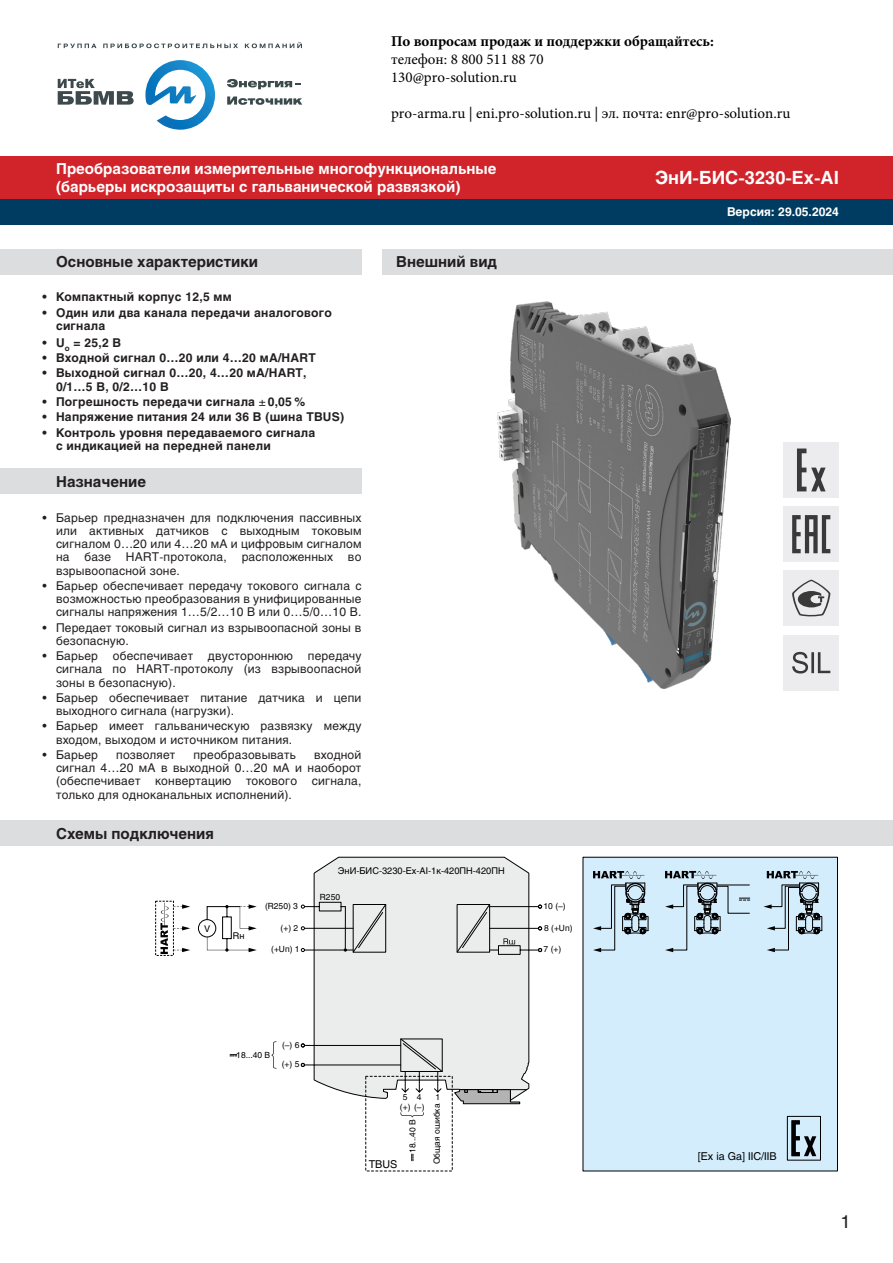
<style>
.page{position:relative;width:893px;height:1263px;background:#fff}
.page>*{position:absolute;margin:0;border:0;box-sizing:border-box;transform-origin:0 0}
.t1{font:700 18px "Helios C";color:#fff}
.t2{font:18px "Helios C";color:#231f20}
.t3{font:15px/18px "Minion Pro";color:#000}
.t4{font:700 15px/18px "Helios C";color:#fff}
.анонс{font:700 15px "Helios C";color:#231f20}
.t5{font:700 15px "Minion Pro";color:#000}
.t6{font:12px/13.2px "Helios C";letter-spacing:.015em;color:#231f20;text-align:justify}
.t7{font:700 12px/13.2px "Helios C";letter-spacing:.02em;color:#231f20}
.t8{font:700 12px "Helios C";color:#fff}
.t9{font:10.65px "Helios C";color:#000}
.t10{font:9.15px "Helios C";color:#000}
.t11{font:8.4px/9.8px "Helios C";color:#000}
.s1{font-weight:400}
</style>
<div class="page">
<div style="left:0;top:188px;width:893px;height:36px;background:#003c61"></div>
<div style="left:0;top:156px;width:893px;height:43px;background:#d1232a"></div>
<svg style="left:145px;top:60px;width:70px;height:70px"></svg>
<svg style="left:58px;top:42px;width:244px;height:6px"></svg>
<svg style="left:227px;top:96px;width:75px;height:9px"></svg>
<svg style="left:227px;top:79px;width:74px;height:10px"></svg>
<svg style="left:58px;top:79px;width:76px;height:26px"></svg>
<div style="left:0;top:249px;width:361px;height:25px;background:#dcdddf"></div>
<div style="left:383px;top:249px;width:510px;height:25px;background:#dcdddf"></div>
<div style="left:0;top:468px;width:361px;height:26px;background:#dcdddf"></div>
<div style="left:0;top:820px;width:893px;height:26px;background:#dcdddf"></div>
<img style="left:497px;top:302px;width:234px;height:386px">
<div style="left:783px;top:506px;width:56px;height:56px;background:#ececee"></div>
<svg style="left:792px;top:515px;width:38px;height:38px"></svg>
<div style="left:783px;top:442px;width:56px;height:56px;background:#ececee"></div>
<svg style="left:797px;top:448px;width:28px;height:43px"></svg>
<div style="left:783px;top:570px;width:56px;height:56px;background:#ececee"></div>
<svg style="left:792px;top:580px;width:38px;height:37px"></svg>
<div style="left:783px;top:635px;width:56px;height:55px;background:#ececee"></div>
<svg style="left:792px;top:652px;width:38px;height:21px"></svg>
<svg style="left:314px;top:857px;width:215px;height:244px;background:#e7e8e8"></svg>
<hr style="left:459px;top:1089px;width:68px;height:1px;background:#000">
<svg style="left:454px;top:1089px;width:66px;height:15px"></svg>
<div style="left:583px;top:857px;width:254px;height:314px;background:#d4edfc"></div>
<hr style="left:314px;top:1045px;width:87px;height:1px;background:#000">
<hr style="left:314px;top:1065px;width:87px;height:1px;background:#000">
<svg style="left:400px;top:1112px;width:24px;height:5px"></svg>
<svg style="left:411px;top:1154px;width:3px;height:7px"></svg>
<div style="left:787px;top:1116px;width:34px;height:44px;border:1px solid #000"></div>
<svg style="left:791px;top:1120px;width:25px;height:36px"></svg>
<svg style="left:301px;top:1043px;width:13px;height:4px"></svg>
<svg style="left:301px;top:1063px;width:13px;height:4px"></svg>
<svg style="left:593px;top:871px;width:55px;height:81px"></svg>
<svg style="left:456px;top:904px;width:86px;height:51px;background:#d1d2d2"></svg>
<hr style="left:490px;top:928px;width:48px;height:1px;background:#000">
<svg style="left:400px;top:1038px;width:43px;height:54px"></svg>
<svg style="left:301px;top:902px;width:85px;height:51px;background:#d0d0d0"></svg>
<div style="left:198px;top:919px;width:18px;height:18px;border:1px solid #000;border-radius:50%"></div>
<svg style="left:207px;top:904px;width:50px;height:48px"></svg>
<div style="left:155px;top:901px;width:19px;height:55px;border:1px dashed #000"></div>
<svg style="left:160px;top:902px;width:30px;height:52px"></svg>
<svg style="left:271px;top:1041px;width:5px;height:27px"></svg>
<svg style="left:230px;top:1054px;width:7px;height:3px"></svg>
<svg style="left:665px;top:871px;width:85px;height:81px"></svg>
<svg style="left:763px;top:871px;width:59px;height:81px"></svg>
<p class="t5" style="left:391px;top:30px;width:324px">По вопросам продаж и поддержки обращайтесь:</p>
<p class="t3" style="left:391px;top:50px;width:154px">телефон: 8 800 511 88 70<br>130@pro-solution.ru</p>
<p class="t3" style="left:391px;top:104px;width:401px">pro-arma.ru | eni.pro-solution.ru | эл. почта: enr@pro-solution.ru</p>
<p class="t4" style="left:56px;top:159px;width:442px">Преобразователи измерительные многофункциональные (барьеры искрозащиты с гальванической развязкой)</p>
<p class="анонс" style="left:56px;top:253px;width:203px">Основные характеристики</p>
<p class="анонс" style="left:396px;top:253px;width:102px">Внешний вид</p>
<p class="t7" style="left:43px;top:290px;width:191px">• Компактный корпус 12,5 мм</p>
<p class="t7" style="left:56px;top:306px;width:277px;text-indent:-14px">• Один или два канала передачи аналогового сигнала</p>
<p class="t7" style="left:43px;top:336px;width:80px">• U<sub>о</sub> = 25,2 В</p>
<p class="t7" style="left:43px;top:351px;width:275px">• Входной сигнал 0…20 или 4…20 мА/HART</p>
<p class="t7" style="left:56px;top:367px;width:252px;text-indent:-14px">• Выходной сигнал 0…20, 4…20 мА/HART,<br>0/1…5 В, 0/2…10 В</p>
<p class="t7" style="left:43px;top:395px;width:264px">• Погрешность передачи сигнала <span class="s1">±</span>0,05 %</p>
<p class="t7" style="left:43px;top:410px;width:303px">• Напряжение питания 24 или 36 В (шина TBUS)</p>
<p class="t7" style="left:56px;top:426px;width:261px;text-indent:-14px">• Контроль уровня передаваемого сигнала с индикацией на передней панели</p>
<p class="анонс" style="left:56px;top:473px;width:91px">Назначение</p>
<p class="t6" style="left:56px;top:511px;width:307px;text-indent:-14px">• Барьер предназначен для подключения пассивных или активных датчиков с выходным токовым сигналом 0…20 или 4…20 мА и цифровым сигналом на базе HART-протокола, расположенных во взрывоопасной зоне.</p>
<p class="t6" style="left:56px;top:579px;width:307px;text-indent:-14px">• Барьер обеспечивает передачу токового сигнала с возможностью преобразования в унифицированные сигналы напряжения 1…5/2…10 В или 0…5/0…10 В.</p>
<p class="t6" style="left:56px;top:621px;width:307px;text-indent:-14px">• Передает токовый сигнал из взрывоопасной зоны в безопасную.</p>
<p class="t6" style="left:56px;top:649px;width:307px;text-indent:-14px">• Барьер обеспечивает двустороннюю передачу сигнала по HART-протоколу (из взрывоопасной зоны в безопасную).</p>
<p class="t6" style="left:56px;top:691px;width:307px;text-indent:-14px">• Барьер обеспечивает питание датчика и цепи выходного сигнала (нагрузки).</p>
<p class="t6" style="left:56px;top:719px;width:307px;text-indent:-14px">• Барьер имеет гальваническую развязку между входом, выходом и источником питания.</p>
<p class="t6" style="left:43px;top:748px;width:57px">• Барьер</p>
<p class="t6" style="left:116px;top:748px;width:61px">позволяет</p>
<p class="t6" style="left:193px;top:748px;width:104px">преобразовывать</p>
<p class="t6" style="left:56px;top:748px;width:307px;text-indent:258px">входной сигнал 4…20 мА в выходной 0…20 мА и наоборот (обеспечивает конвертацию токового сигнала, только для одноканальных исполнений).</p>
<p class="анонс" style="left:56px;top:825px;width:159px">Схемы подключения</p>
<p class="t10" style="left:204px;top:923px;width:8px">V</p>
<p class="t10" style="left:233px;top:930px;width:13px">Rн</p>
<p class="t11" style="left:265px;top:901px;width:34px">(R250) 3</p>
<p class="t11" style="left:281px;top:922px;width:19px">(+) 2</p>
<p class="t11" style="left:271px;top:944px;width:30px">(+Uп) 1</p>
<p class="t10" style="left:338px;top:865px;width:168px">ЭнИ-БИС-3230-Ех-AI-1к-420ПН-420ПН</p>
<p class="t11" style="left:320px;top:892px;width:22px">R250</p>
<p class="t11" style="left:236px;top:1050px;width:36px">18...40 В</p>
<p class="t11" style="left:282px;top:1040px;width:19px">(–) 6</p>
<p class="t11" style="left:282px;top:1059px;width:19px">(+) 5</p>
<p class="t11" style="left:400px;top:1092px;width:26px;text-indent:17px">4 (+) (–)</p>
<p class="t11" style="left:403px;top:1092px;width:6px">5</p>
<p class="t9" style="left:369px;top:1157px;width:30px">TBUS</p>
<p class="t11" style="left:407px;top:1153px;width:36px;rotate:-90deg">18...40 В</p>
<p class="t11" style="left:435px;top:1092px;width:6px">1</p>
<p class="t11" style="left:432px;top:1164px;width:62px;rotate:-90deg">Общая ошибка</p>
<p class="t11" style="left:544px;top:901px;width:24px">10 (–)</p>
<p class="t11" style="left:544px;top:923px;width:30px">8 (+Uп)</p>
<p class="t11" style="left:544px;top:944px;width:19px">7 (+)</p>
<p class="t1" style="left:655px;top:167px;width:185px">ЭнИ-БИС-3230-Ех-AI</p>
<p class="t8" style="left:727px;top:205px;width:113px">Версия: 29.05.2024</p>
<p class="t9" style="left:698px;top:1150px;width:80px">[Ex ia Ga] IIC/IIB</p>
<h1 class="t2" style="left:840px;top:1211px;width:12px">1</h1>
</div>
